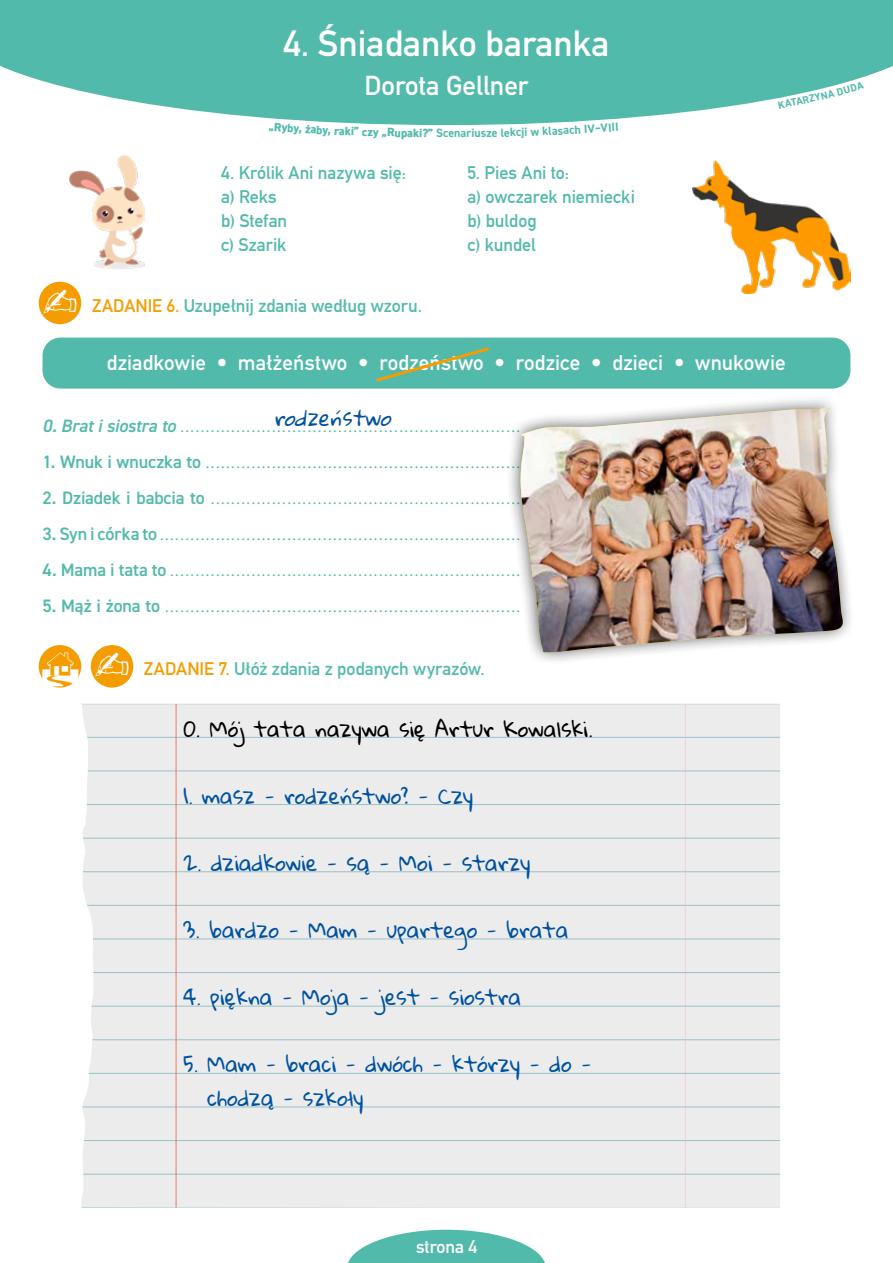
<style>
.page{position:relative;width:893px;height:1263px;background:#fff}
.page>*{position:absolute;margin:0;border:0;box-sizing:border-box;transform-origin:0 0}
.t1{font:700 36px "DIN Alternate";color:#fff}
.t2{font:700 27px "DIN Alternate";color:#fff}
.t3{font:21px/33.5px "Gloria Hallelujah";color:#0052a1}
.t4{font:700 21px "DIN Alternate";letter-spacing:.01em;color:#fff}
.t5{font:21px "Gloria Hallelujah";color:#000}
.t6{font:italic 21px "Gloria Hallelujah";color:#0052a1}
.t7{font:700 18px/24px "DIN Alternate";letter-spacing:-.005em;color:#52baab}
.t8{font:700 18px "DIN Alternate";color:#fff}
.t9{font:700 12px "DIN2014";color:#52baab}
.t10{font:800 12px "DIN2014";color:#52baab}
.t11{font:700 10.5px "Casus Pro";color:#52baab}
.s1{font-weight:800}
.s2{color:#f59c00}
.s3{font-family:"DIN2014";font-weight:600;font-style:italic;font-size:18px}
.s4{font-family:"DIN2014";font-weight:600;font-size:18px}
</style>
<div class="page">
<svg style="left:0;top:0;width:893px;height:125px;background:#67c2b5"></svg>
<svg style="left:348px;top:1230px;width:197px;height:33px"></svg>
<div style="left:81px;top:704px;width:699px;height:503px;background:#ececec"></div>
<hr style="left:81px;top:703px;width:699px;height:1px;background:#9ac2c7">
<hr style="left:81px;top:737px;width:699px;height:1px;background:#9ac2c7">
<hr style="left:81px;top:771px;width:699px;height:1px;background:#9ac2c7">
<hr style="left:81px;top:804px;width:699px;height:1px;background:#9ac2c7">
<hr style="left:81px;top:838px;width:699px;height:1px;background:#9ac2c7">
<hr style="left:81px;top:871px;width:699px;height:1px;background:#9ac2c7">
<hr style="left:81px;top:905px;width:699px;height:1px;background:#9ac2c7">
<hr style="left:81px;top:939px;width:699px;height:1px;background:#9ac2c7">
<hr style="left:81px;top:972px;width:699px;height:1px;background:#9ac2c7">
<hr style="left:81px;top:1006px;width:699px;height:1px;background:#9ac2c7">
<hr style="left:81px;top:1039px;width:699px;height:1px;background:#9ac2c7">
<hr style="left:81px;top:1073px;width:699px;height:1px;background:#9ac2c7">
<hr style="left:81px;top:1107px;width:699px;height:1px;background:#9ac2c7">
<hr style="left:81px;top:1140px;width:699px;height:1px;background:#9ac2c7">
<hr style="left:81px;top:1174px;width:699px;height:1px;background:#9ac2c7">
<hr style="left:81px;top:1207px;width:699px;height:1px;background:#9ac2c7">
<hr style="left:176px;top:703px;width:1px;height:505px;background:#e17e62">
<svg style="left:685px;top:703px;width:1px;height:505px"></svg>
<div style="left:39px;top:645px;width:42px;height:43px;background:#f59c00;border-radius:50%"></div>
<div style="left:91px;top:645px;width:42px;height:43px;background:#f59c00;border-radius:50%"></div>
<div style="left:39px;top:282px;width:42px;height:42px;background:#f59c00;border-radius:50%"></div>
<div style="left:43px;top:338px;width:807px;height:51px;background:#52baab;border-radius:18px"></div>
<svg style="left:376px;top:347px;width:113px;height:35px"></svg>
<svg style="left:499px;top:386px;width:351px;height:275px"></svg>
<img style="left:519px;top:408px;width:325px;height:245px">
<img style="left:69px;top:155px;width:76px;height:114px">
<img style="left:692px;top:160px;width:158px;height:134px">
<svg style="left:778px;top:81px;width:86px;height:28px"></svg>
<svg style="left:43px;top:653px;width:85px;height:33px"></svg>
<h1 class="t1" style="left:283px;top:16px;width:328px">4. Śniadanko baranka</h1>
<h2 class="t2" style="left:365px;top:65px;width:165px">Dorota Gellner</h2>
<p class="t10" style="left:275px;top:119px;width:30px;rotate:4deg">Ryby,</p>
<p class="t10" style="left:306px;top:121px;width:41px;rotate:3deg">żaby, ra</p>
<p class="t10" style="left:345px;top:123px;width:44px;rotate:2deg">ki” czy „</p>
<p class="t10" style="left:387px;top:124px;width:43px;rotate:1deg">Rupaki?</p>
<p class="t9" style="left:428px;top:125px;width:40px"><span class="s1">”</span> Scena</p>
<p class="t9" style="left:466px;top:125px;width:45px;rotate:-1deg">riusze le</p>
<p class="t9" style="left:510px;top:124px;width:43px;rotate:-2deg">kcji w kl</p>
<p class="t9" style="left:551px;top:123px;width:37px;rotate:-3deg">asach I</p>
<p class="t9" style="left:587px;top:121px;width:33px;rotate:-4deg">V–VIII</p>
<h3 class="t7" style="left:221px;top:159px;width:186px">4. Królik Ani nazywa się: a) Reks<br>b) Stefan<br>c) Szarik</h3>
<h3 class="t7" style="left:467px;top:159px;width:169px">5. Pies Ani to:<br>a) owczarek niemiecki b) buldog<br>c) kundel</h3>
<h3 class="t7" style="left:92px;top:292px;width:331px"><span class="s2">ZADANIE 6.</span> Uzupełnij zdania według wzoru.</h3>
<h3 class="t4" style="left:107px;top:346px;width:681px">dziadkowie • małżeństwo • rodzeństwo • rodzice • dzieci • wnukowie</h3>
<h3 class="t6" style="left:273px;top:406px;width:128px">rodzeństwo</h3>
<p class="t11" style="left:43px;top:421px;width:479px"><span class="s3">0. Brat i siostra to</span> ...................................................................</p>
<p class="t11" style="left:43px;top:457px;width:479px"><span class="s4">1. Wnuk i wnuczka to</span> ..............................................................</p>
<p class="t11" style="left:43px;top:493px;width:479px"><span class="s4">2. Dziadek i babcia to</span> .............................................................</p>
<p class="t11" style="left:43px;top:529px;width:479px"><span class="s4">3. Syn i córka to</span> .......................................................................</p>
<p class="t11" style="left:43px;top:565px;width:479px"><span class="s4">4. Mama i tata to</span> .....................................................................</p>
<p class="t11" style="left:43px;top:601px;width:479px"><span class="s4">5. Mąż i żona to</span> ......................................................................</p>
<h3 class="t7" style="left:144px;top:655px;width:342px"><span class="s2">ZADANIE 7.</span> Ułóż zdania z podanych wyrazów.</h3>
<h3 class="t5" style="left:183px;top:717px;width:411px">0. Mój tata nazywa się Artur Kowalski.</h3>
<h3 class="t3" style="left:183px;top:780px;width:291px">1. masz - rodzeństwo? - Czy</h3>
<h3 class="t3" style="left:183px;top:847px;width:349px">2. dziadkowie - są - Moi - starzy</h3>
<h3 class="t3" style="left:183px;top:914px;width:387px">3. bardzo - Mam - upartego - brata</h3>
<h3 class="t3" style="left:183px;top:981px;width:339px">4. piękna - Moja - jest - siostra</h3>
<h3 class="t3" style="left:208px;top:1048px;width:386px;text-indent:-24px">5. Mam - braci - dwóch - którzy - do - chodzą - szkoły</h3>
<h3 class="t8" style="left:416px;top:1232px;width:62px">strona 4</h3>
</div>
